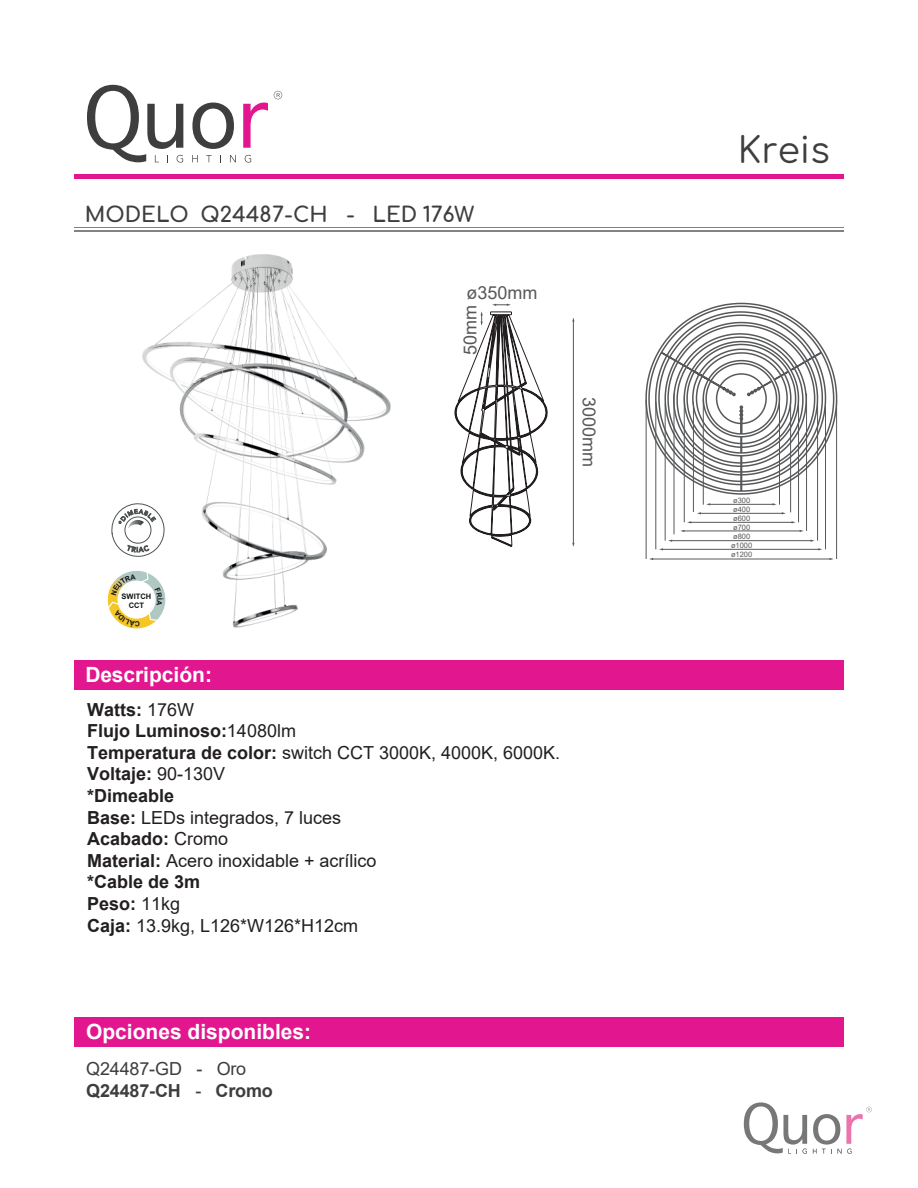
<style>
.page{position:relative;width:918px;height:1188px;background:#fff}
.page>*{position:absolute;margin:0;border:0;box-sizing:border-box;transform-origin:0 0}
.t1{font:36px "Comfortaa";color:#3e3e3f}
.t2{font:700 21px "Arial";color:#fff}
.t3{font:700 21px "Comfortaa";color:#3e3e3f}
.t4{font:18px/21.6px "Arial";color:#231f20}
.t5{font:18px/21.6px "Arial";letter-spacing:-.01em;color:#3e3e3f}
.t6{font:18px "Arial";color:#57585a}
.t7{font:7.5px/9px "Arial";color:#57585a}
.t8{font:700 7.5px/9.1px "Arial";color:#101315;text-align:center}
.s1{font-weight:700}
</style>
<div class="page">
<div style="left:74px;top:1017px;width:770px;height:29px;background:#e2168f"></div>
<div style="left:74px;top:174px;width:770px;height:5px;background:#e2168f"></div>
<hr style="left:74px;top:230px;width:770px;height:2px;background:#808385">
<hr style="left:74px;top:227px;width:770px;height:1px;background:#808385">
<div style="left:74px;top:660px;width:770px;height:29px;background:#e2168f"></div>
<svg style="left:243px;top:103px;width:25px;height:45px"></svg>
<svg style="left:192px;top:103px;width:42px;height:46px"></svg>
<svg style="left:87px;top:85px;width:96px;height:78px"></svg>
<svg style="left:192px;top:155px;width:6px;height:7px"></svg>
<svg style="left:206px;top:155px;width:6px;height:7px"></svg>
<svg style="left:230px;top:155px;width:6px;height:7px"></svg>
<svg style="left:245px;top:155px;width:6px;height:8px"></svg>
<svg style="left:274px;top:91px;width:8px;height:8px"></svg>
<svg style="left:744px;top:1102px;width:63px;height:52px"></svg>
<svg style="left:813px;top:1107px;width:59px;height:47px"></svg>
<hr style="left:573px;top:321px;width:1px;height:223px;background:#57585a">
<img style="left:143px;top:254px;width:248px;height:374px">
<hr style="left:703px;top:399px;width:1px;height:106px;background:#57585a">
<hr style="left:779px;top:399px;width:1px;height:106px;background:#57585a">
<hr style="left:684px;top:397px;width:1px;height:125px;background:#57585a">
<hr style="left:798px;top:397px;width:1px;height:125px;background:#57585a">
<hr style="left:665px;top:403px;width:1px;height:138px;background:#57585a">
<hr style="left:817px;top:403px;width:1px;height:138px;background:#57585a">
<hr style="left:836px;top:400px;width:1px;height:159px;background:#57585a">
<hr style="left:646px;top:400px;width:1px;height:159px;background:#57585a">
<hr style="left:700px;top:513px;width:83px;height:1px;background:#57585a">
<hr style="left:790px;top:402px;width:1px;height:110px;background:#57585a">
<hr style="left:693px;top:402px;width:1px;height:110px;background:#57585a">
<hr style="left:684px;top:531px;width:116px;height:1px;background:#57585a">
<hr style="left:806px;top:393px;width:1px;height:138px;background:#57585a">
<hr style="left:674px;top:393px;width:1px;height:141px;background:#57585a">
<svg style="left:645px;top:302px;width:193px;height:193px"></svg>
<hr style="left:825px;top:402px;width:1px;height:147px;background:#57585a">
<hr style="left:656px;top:402px;width:1px;height:147px;background:#57585a">
<hr style="left:709px;top:504px;width:64px;height:1px;background:#57585a">
<hr style="left:690px;top:522px;width:102px;height:1px;background:#57585a">
<hr style="left:671px;top:540px;width:140px;height:1px;background:#57585a">
<hr style="left:662px;top:549px;width:157px;height:1px;background:#57585a">
<hr style="left:652px;top:559px;width:178px;height:1px;background:#57585a">
<svg style="left:454px;top:303px;width:94px;height:244px"></svg>
<svg style="left:107px;top:570px;width:60px;height:59px"></svg>
<svg style="left:111px;top:502px;width:55px;height:56px"></svg>
<p class="t3" style="left:85px;top:195px;width:391px">MODELO Q24487-CH - LED 176W</p>
<p class="t6" style="left:466px;top:280px;width:73px">ø350mm</p>
<p class="t6" style="left:458px;top:355px;width:52px;rotate:-90deg">50mm</p>
<p class="t6" style="left:602px;top:397px;width:72px;rotate:90deg">3000mm</p>
<p class="t8" style="left:122px;top:591px;width:31px">SWITCH<br>CCT</p>
<p class="t2" style="left:85px;top:660px;width:128px">Descripción:</p>
<p class="t4" style="left:87px;top:698px;width:475px"><span class="s1">Watts:</span> 176W<br><span class="s1">Flujo Luminoso:</span>14080lm<br><span class="s1">Temperatura de color:</span> switch CCT 3000K, 4000K, 6000K.<br><span class="s1">Voltaje:</span> 90-130V<br><span class="s1">*Dimeable<br>Base:</span> LEDs integrados, 7 luces<br><span class="s1">Acabado:</span> Cromo<br><span class="s1">Material:</span> Acero inoxidable + acrílico<br><span class="s1">*Cable de 3m<br>Peso:</span> 11kg<br><span class="s1">Caja:</span> 13.9kg, L126*W126*H12cm</p>
<p class="t2" style="left:86px;top:1017px;width:227px">Opciones disponibles:</p>
<p class="t5" style="left:86px;top:1058px;width:188px">Q24487-GD - Oro<br><span class="s1">Q24487-CH</span> - <span class="s1">Cromo</span></p>
<h1 class="t1" style="left:738px;top:117px;width:93px">Kreis</h1>
<p class="t7" style="left:731px;top:496px;width:23px">ø300 ø400 ø600 ø700 ø800 ø1000 ø1200</p>
</div>
